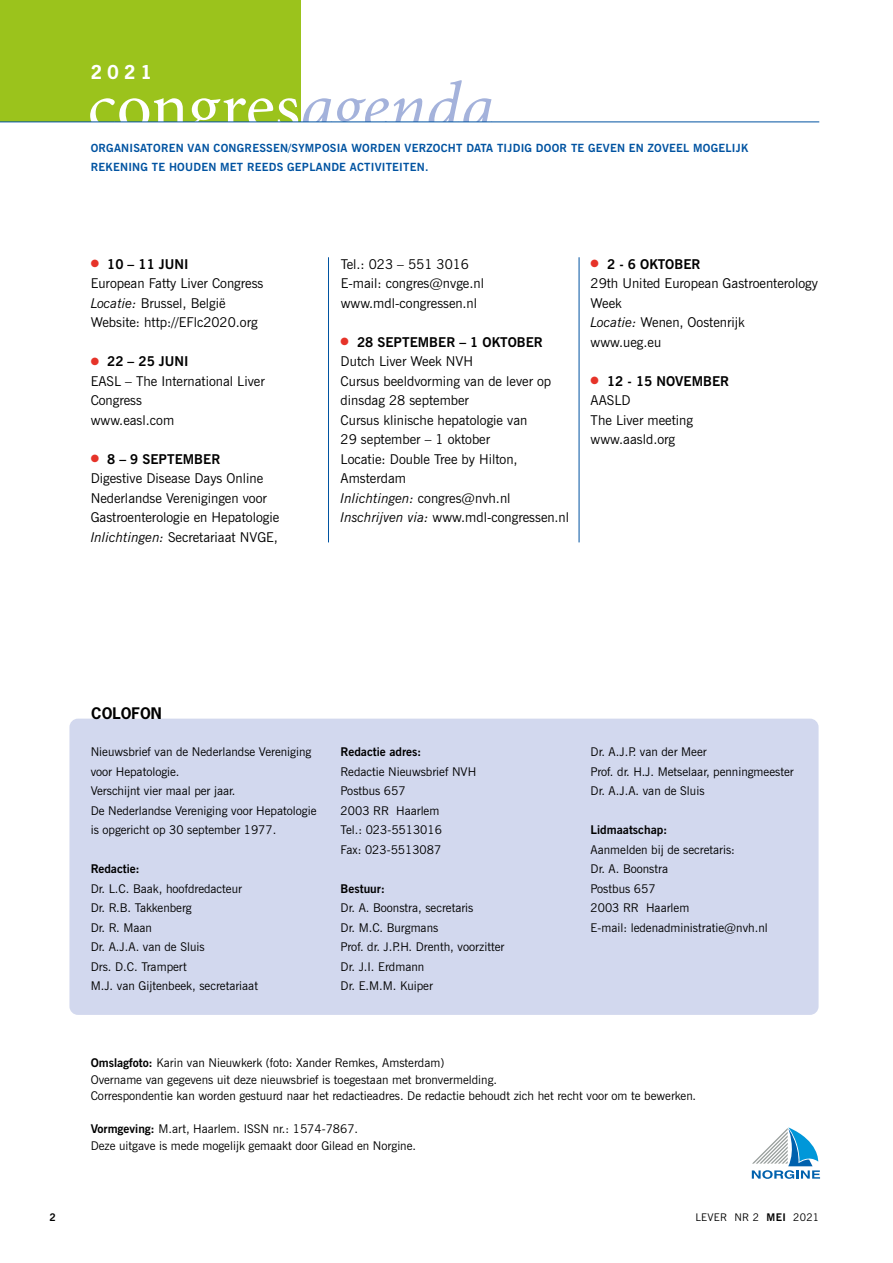
<style>
.page{position:relative;width:893px;height:1263px;background:#fff}
.page>*{position:absolute;margin:0;border:0;box-sizing:border-box;transform-origin:0 0}
.t1{font:69px "Minion Pro";letter-spacing:-.005em;color:#fff}
.t2{font:700 18px "News Gothic";color:#fff}
.t3{font:700 15px "News Gothic";color:#000}
.t4{font:13.5px/19.5px "News Gothic BT";color:#000}
.t5{font:12px/19.5px "News Gothic BT";color:#000}
.t6{font:700 12px "News Gothic BT";color:#000}
.t7{font:700 11.25px/19.5px "News Gothic BT";letter-spacing:.02em;color:#0053a1}
.t8{font:10.5px "News Gothic BT";letter-spacing:.03em;color:#000}
.t9{font:700 10.5px "News Gothic BT";color:#000}
.s1{font-style:italic;color:#a4b2db}
.s2{color:#e63329}
.s3{font-weight:700}
.s4{font-style:italic}
</style>
<div class="page">
<div style="left:0;top:0;width:301px;height:162px;background:#9bc31c"></div>
<div style="left:0;top:122px;width:892px;height:57px;background:#fff"></div>
<div style="left:69px;top:719px;width:750px;height:296px;background:#d2d8ee;border-radius:9px"></div>
<hr style="left:328px;top:257px;width:1px;height:285px;background:#0053a1">
<hr style="left:579px;top:257px;width:1px;height:285px;background:#0053a1">
<svg style="left:752px;top:1127px;width:68px;height:52px"></svg>
<hr style="left:0;top:122px;width:819px;height:1px;background:#0053a1">
<h2 class="t2" style="left:91px;top:60px;width:63px">2021</h2>
<h1 class="t1" style="left:88px;top:61px;width:408px">congres<span class="s1">agenda</span></h1>
<p class="t7" style="left:91px;top:138px;width:659px">ORGANISATOREN VAN CONGRESSEN/SYMPOSIA WORDEN VERZOCHT DATA TIJDIG DOOR TE GEVEN EN ZOVEEL MOGELIJK<br>REKENING TE HOUDEN MET REEDS GEPLANDE ACTIVITEITEN.</p>
<p class="t4" style="left:91px;top:254px;width:174px"><span class="s2">●</span> <span class="s3">10 – 11 JUNI<br></span>European Fatty Liver Congress<br><span class="s4">Locatie:</span> Brussel, België<br>Website: http://EFlc2020.org</p>
<p class="t4" style="left:91px;top:351px;width:176px"><span class="s2">●</span> <span class="s3">22 – 25 JUNI<br></span>EASL – The International Liver<br>Congress<br>www.easl.com</p>
<p class="t4" style="left:91px;top:449px;width:190px"><span class="s2">●</span> <span class="s3">8 – 9 SEPTEMBER<br></span>Digestive Disease Days Online<br>Nederlandse Verenigingen voor<br>Gastroenterologie en Hepatologie<br><span class="s4">Inlichtingen:</span> Secretariaat NVGE,</p>
<p class="t4" style="left:341px;top:254px;width:145px">Tel.: 023 – 551 3016<br>E-mail: congres@nvge.nl www.mdl-congressen.nl</p>
<p class="t4" style="left:341px;top:332px;width:230px"><span class="s2">●</span> <span class="s3">28 SEPTEMBER – 1 OKTOBER<br></span>Dutch Liver Week NVH<br>Cursus beeldvorming van de lever op dinsdag 28 september<br>Cursus klinische hepatologie van<br>29 september – 1 oktober<br>Locatie: Double Tree by Hilton,<br>Amsterdam<br><span class="s4">Inlichtingen:</span> congres@nvh.nl<br><span class="s4">Inschrijven via:</span> www.mdl-congressen.nl</p>
<p class="t4" style="left:591px;top:254px;width:229px"><span class="s2">●</span> <span class="s3">2 - 6 OKTOBER<br></span>29th United European Gastroenterology<br>Week<br><span class="s4">Locatie:</span> Wenen, Oostenrijk www.ueg.eu</p>
<p class="t4" style="left:591px;top:371px;width:140px"><span class="s2">●</span> <span class="s3">12 - 15 NOVEMBER<br></span>AASLD<br>The Liver meeting www.aasld.org</p>
<p class="t3" style="left:91px;top:704px;width:72px">COLOFON</p>
<p class="t5" style="left:91px;top:742px;width:227px">Nieuwsbrief van de Nederlandse Vereniging voor Hepatologie.<br>Verschijnt vier maal per jaar.<br>De Nederlandse Vereniging voor Hepatologie is opgericht op 30 september 1977.</p>
<p class="t6" style="left:91px;top:861px;width:51px">Redactie:</p>
<p class="t5" style="left:91px;top:878px;width:169px">Dr. L.C. Baak, hoofdredacteur<br>Dr. R.B. Takkenberg<br>Dr. R. Maan<br>Dr. A.J.A. van de Sluis<br>Drs. D.C. Trampert<br>M.J. van Gijtenbeek, secretariaat</p>
<p class="t6" style="left:341px;top:744px;width:82px">Redactie adres:</p>
<p class="t5" style="left:341px;top:761px;width:137px">Redactie Nieuwsbrief NVH<br>Postbus 657<br>2003 RR Haarlem<br>Tel.: 023-5513016<br>Fax: 023-5513087</p>
<p class="t6" style="left:341px;top:881px;width:46px">Bestuur:</p>
<p class="t5" style="left:341px;top:898px;width:165px">Dr. A. Boonstra, secretaris<br>Dr. M.C. Burgmans<br>Prof. dr. J.P.H. Drenth, voorzitter<br>Dr. J.I. Erdmann<br>Dr. E.M.M. Kuiper</p>
<p class="t5" style="left:591px;top:742px;width:205px">Dr. A.J.P. van der Meer<br>Prof. dr. H.J. Metselaar, penningmeester<br>Dr. A.J.A. van de Sluis</p>
<p class="t6" style="left:591px;top:822px;width:78px">Lidmaatschap:</p>
<p class="t5" style="left:591px;top:839px;width:179px">Aanmelden bij de secretaris:<br>Dr. A. Boonstra<br>Postbus 657<br>2003 RR Haarlem<br>E-mail: ledenadministratie@nvh.nl</p>
<p class="t5" style="left:91px;top:1055px;width:607px;line-height:16.5px"><span class="s3">Omslagfoto:</span> Karin van Nieuwkerk (foto: Xander Remkes, Amsterdam)<br>Overname van gegevens uit deze nieuwsbrief is toegestaan met bronvermelding.<br>Correspondentie kan worden gestuurd naar het redactieadres. De redactie behoudt zich het recht voor om te bewerken.</p>
<p class="t5" style="left:91px;top:1121px;width:327px;line-height:16.5px"><span class="s3">Vormgeving:</span> M.art, Haarlem. ISSN nr.: 1574-7867.<br>Deze uitgave is mede mogelijk gemaakt door Gilead en Norgine.</p>
<p class="t9" style="left:50px;top:1211px;width:8px">2</p>
<p class="t8" style="left:695px;top:1211px;width:125px">LEVER NR 2 <span class="s3">MEI</span> 2021</p>
</div>
